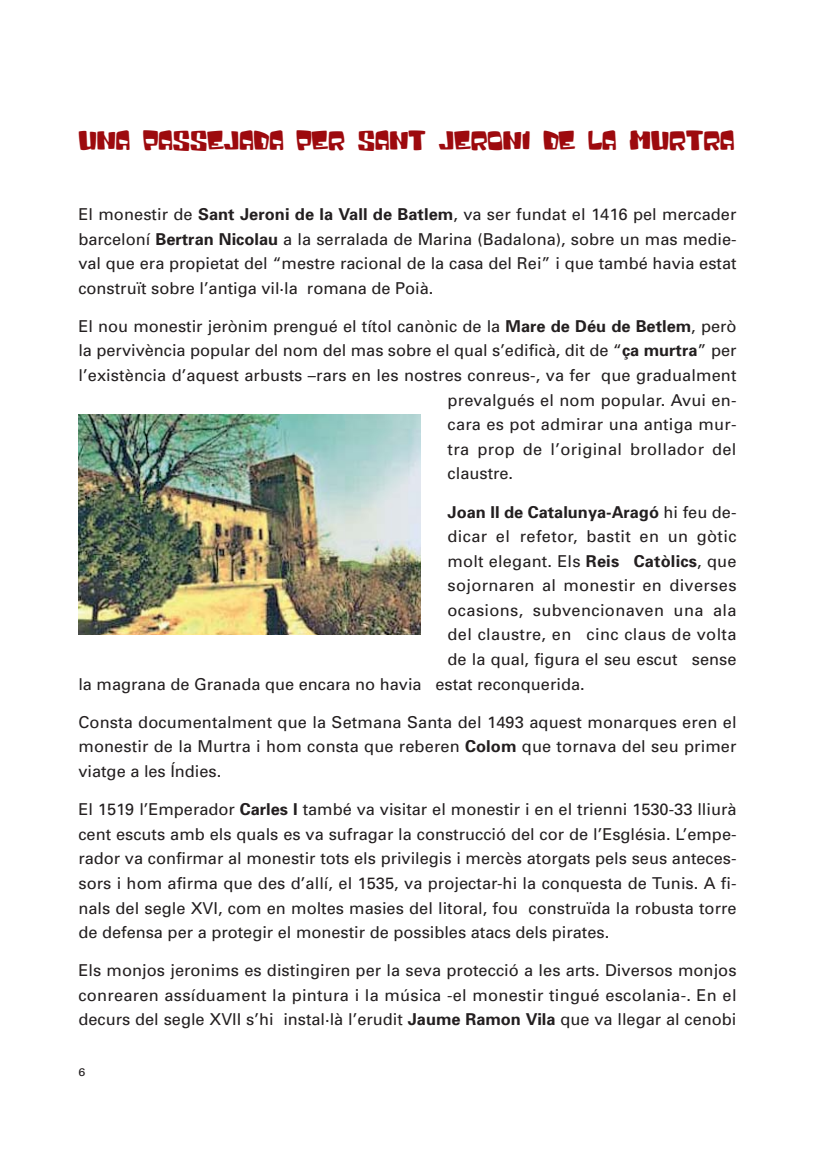
<style>
.page{position:relative;width:825px;height:1173px;background:#fff}
.page>*{position:absolute;margin:0;border:0;box-sizing:border-box;transform-origin:0 0}
.t1{font:27.3px "Space Krafty";color:#9d0a0e}
.t2{font:16.35px/24.6px "Univers";color:#231f20;text-align:justify}
.t3{font:16.35px "Univers";letter-spacing:.02em;color:#231f20}
.t4{font:700 16.35px "Univers";color:#231f20}
.t5{font:11.1px "Univers";color:#231f20;scale:1.11 1}
.s1{font-weight:700}
.s2{font-weight:400}
</style>
<div class="page">
<img style="left:78px;top:415px;width:342px;height:219px">
<h1 class="t1" style="left:78px;top:130px;width:657px">UNA PASSEJADA PER SANT JERONI DE LA MURTRA</h1>
<p class="t2" style="left:78px;top:203px;width:659px">El monestir de <span class="s1">Sant Jeroni de la Vall de Batlem</span>, va ser fundat el 1416 pel mercader barceloní <span class="s1">Bertran Nicolau</span> a la serralada de Marina (Badalona), sobre un mas medie&shy;val que era propietat del “mestre racional de la casa del Rei” i que també havia estat construït sobre l’antiga vil·la romana de Poià.</p>
<p class="t2" style="left:78px;top:315px;width:659px">El nou monestir jerònim prengué el títol canònic de la <span class="s1">Mare de Déu de Betlem</span>, però</p>
<p class="t2" style="left:78px;top:340px;width:659px">la pervivència popular del nom del mas sobre el qual s’edificà, dit de “<span class="s1">ça murtra</span>” per</p>
<p class="t2" style="left:78px;top:364px;width:659px">l’existència d’aquest arbusts –rars en les nostres conreus-, va fer que gradualment</p>
<p class="t2" style="left:447px;top:389px;width:290px">prevalgués el nom popular. Avui en-</p>
<p class="t2" style="left:447px;top:413px;width:290px">cara es pot admirar una antiga mur-</p>
<p class="t3" style="left:447px;top:443px;width:290px">tra prop de l’original brollador del</p>
<p class="t2" style="left:447px;top:463px;width:67px">claustre.</p>
<p class="t4" style="left:447px;top:506px;width:290px">Joan II de Catalunya-Aragó <span class="s2">hi feu de-</span></p>
<p class="t3" style="left:447px;top:530px;width:290px">dicar el refetor, bastit en un gòtic</p>
<p class="t2" style="left:447px;top:550px;width:290px">molt elegant. Els <span class="s1">Reis Catòlics</span>, que</p>
<p class="t3" style="left:447px;top:579px;width:290px">sojornaren al monestir en diverses</p>
<p class="t3" style="left:447px;top:604px;width:290px">ocasions, subvencionaven una ala</p>
<p class="t3" style="left:447px;top:629px;width:290px">del claustre, en cinc claus de volta</p>
<p class="t2" style="left:447px;top:648px;width:290px">de la qual, figura el seu escut sense</p>
<p class="t2" style="left:78px;top:673px;width:508px">la magrana de Granada que encara no havia estat reconquerida.</p>
<p class="t2" style="left:78px;top:711px;width:659px">Consta documentalment que la Setmana Santa del 1493 aquest monarques eren el monestir de la Murtra i hom consta que reberen <span class="s1">Colom</span> que tornava del seu primer viatge a les Índies.</p>
<p class="t2" style="left:78px;top:798px;width:659px">El 1519 l’Emperador <span class="s1">Carles I</span> també va visitar el monestir i en el trienni 1530-33 lliurà cent escuts amb els quals es va sufragar la construcció del cor de l’Església. L’empe&shy;rador va confirmar al monestir tots els privilegis i mercès atorgats pels seus anteces&shy;sors i hom afirma que des d’allí, el 1535, va projectar-hi la conquesta de Tunis. A fi&shy;nals del segle XVI, com en moltes masies del litoral, fou construïda la robusta torre de defensa per a protegir el monestir de possibles atacs dels pirates.</p>
<p class="t2" style="left:78px;top:959px;width:659px">Els monjos jeronims es distingiren per la seva protecció a les arts. Diversos monjos conrearen assíduament la pintura i la música -el monestir tingué escolania-. En el decurs del segle XVII s’hi instal·là l’erudit <span class="s1">Jaume Ramon Vila</span> que va llegar al cenobi</p>
<p class="t5" style="left:78px;top:1067px;width:8px">6</p>
</div>
